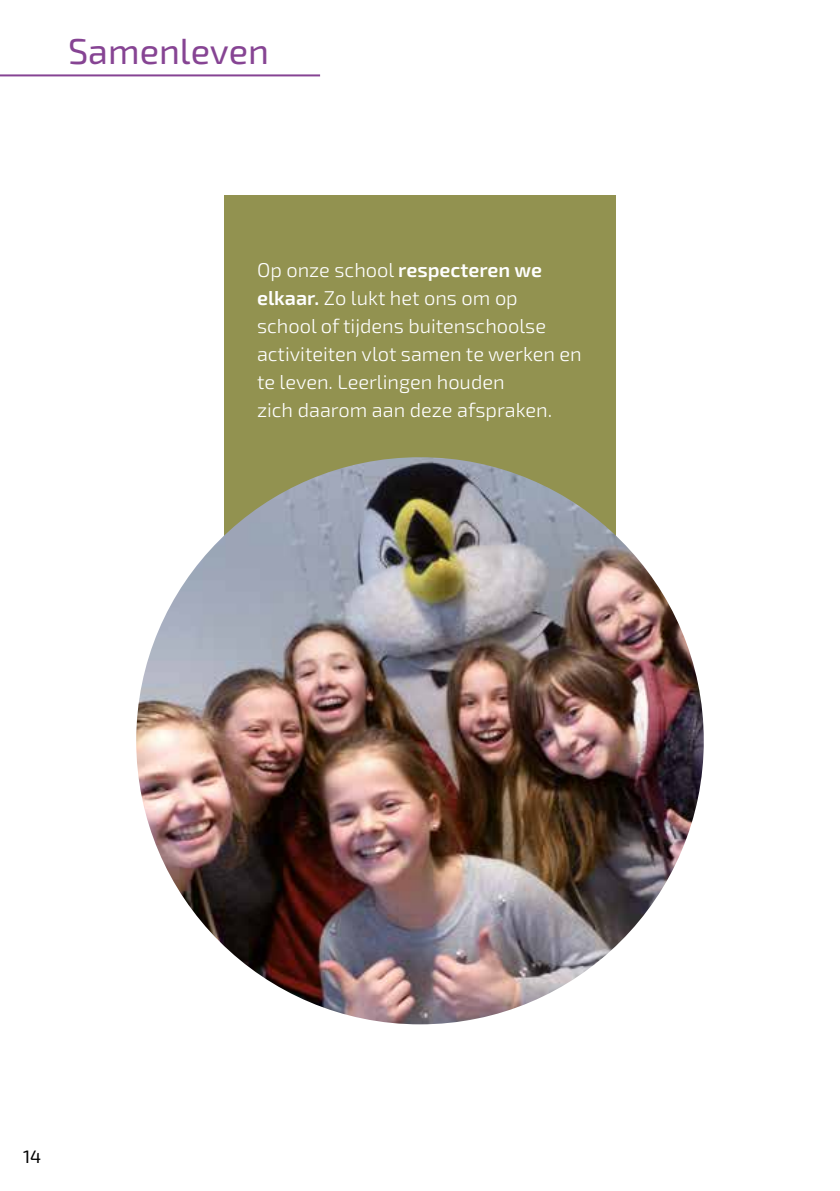
<style>
.page{position:relative;width:840px;height:1191px;background:#fff}
.page>*{position:absolute;margin:0;border:0;box-sizing:border-box;transform-origin:0 0}
.t1{font:36px "Exo 2.0";color:#864493}
.t2{font:300 20px/28px "Exo 2.0";color:#fff}
.t3{font:18px "Exo 2.0";color:#000}
.s1{font-weight:600}
</style>
<div class="page">
<div style="left:224px;top:195px;width:391px;height:421px;background:#929250"></div>
<hr style="left:0;top:74px;width:320px;height:2px;background:#864493">
<img style="left:136px;top:457px;width:567px;height:567px;border-radius:283px">
<h1 class="t1" style="left:68px;top:31px;width:202px">samenleven</h1>
<p class="t2" style="left:257px;top:256px;width:326px">Op onze school <span class="s1">respecteren we elkaar.</span> Zo lukt het ons om op school of tijdens buitenschoolse activiteiten vlot samen te werken en te leven. Leerlingen houden<br>zich daarom aan deze afspraken.</p>
<p class="t3" style="left:23px;top:1146px;width:20px">14</p>
</div>
